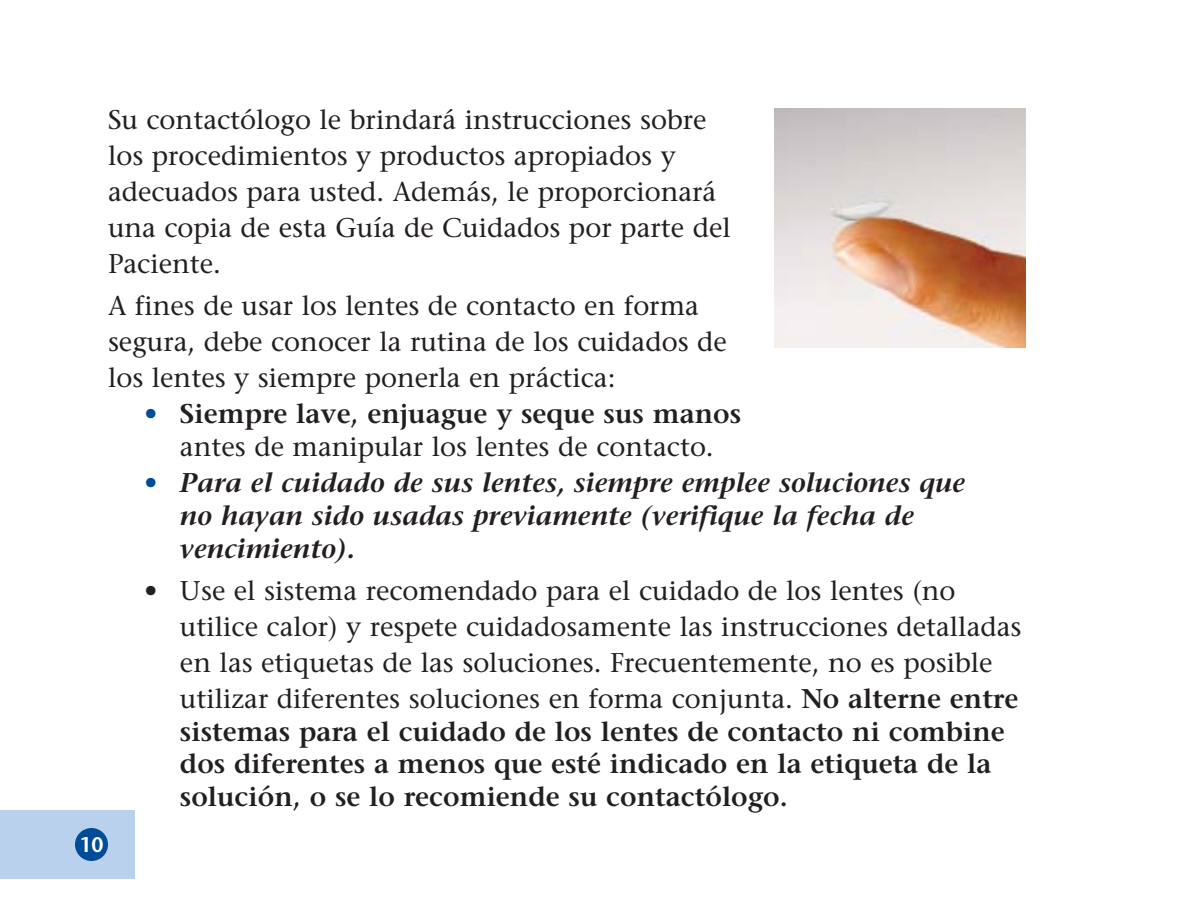
<style>
.page{position:relative;width:1188px;height:918px;background:#fff}
.page>*{position:absolute;margin:0;border:0;box-sizing:border-box;transform-origin:0 0}
.t1{font:27px/36px "Stone Serif";color:#231f20}
.t2{font:600 27px/32.4px "Stone Serif";color:#231f20}
.t3{font:italic 600 27px/33px "Stone Serif";color:#231f20}
.t4{font:600 21px "Stone Sans";color:#fff}
.s1{font-family:"Stone Sans";color:#004c98}
.s2{font-weight:600}
.s3{font-family:"Stone Sans";font-weight:400;font-style:normal;color:#004c98}
</style>
<div class="page">
<div style="left:0;top:810px;width:135px;height:69px;background:#bad1ed"></div>
<div style="left:75px;top:828px;width:33px;height:33px;background:#004c98;border-radius:50%"></div>
<img style="left:774px;top:108px;width:252px;height:240px">
<p class="t1" style="left:108px;top:105px;width:624px">Su contactólogo le brindará instrucciones sobre los procedimientos y productos apropiados y adecuados para usted. Además, le proporcionará una copia de esta Guía de Cuidados por parte del Paciente.</p>
<p class="t1" style="left:108px;top:291px;width:620px">A fines de usar los lentes de contacto en forma segura, debe conocer la rutina de los cuidados de los lentes y siempre ponerla en práctica:</p>
<p class="t1" style="left:144px;top:400px;width:599px;line-height:33px;text-align:center"><span class="s1">•</span> <span class="s2">Siempre lave, enjuague y seque sus manos </span>antes de manipular los lentes de contacto.</p>
<p class="t3" style="left:180px;top:469px;width:787px;text-indent:-36px"><span class="s3">•</span> Para el cuidado de sus lentes, siempre emplee soluciones que no hayan sido usadas previamente (verifique la fecha de vencimiento).</p>
<p class="t1" style="left:180px;top:576px;width:843px;text-indent:-36px">• Use el sistema recomendado para el cuidado de los lentes (no utilice calor) y respete cuidadosamente las instrucciones detalladas en las etiquetas de las soluciones. Frecuentemente, no es posible utilizar diferentes soluciones en forma conjunta. <span class="s2">No alterne entre</span></p>
<p class="t2" style="left:180px;top:718px;width:826px">sistemas para el cuidado de los lentes de contacto ni combine dos diferentes a menos que esté indicado en la etiqueta de la solución, o se lo recomiende su contactólogo.</p>
<p class="t4" style="left:79px;top:837px;width:26px">10</p>
</div>
